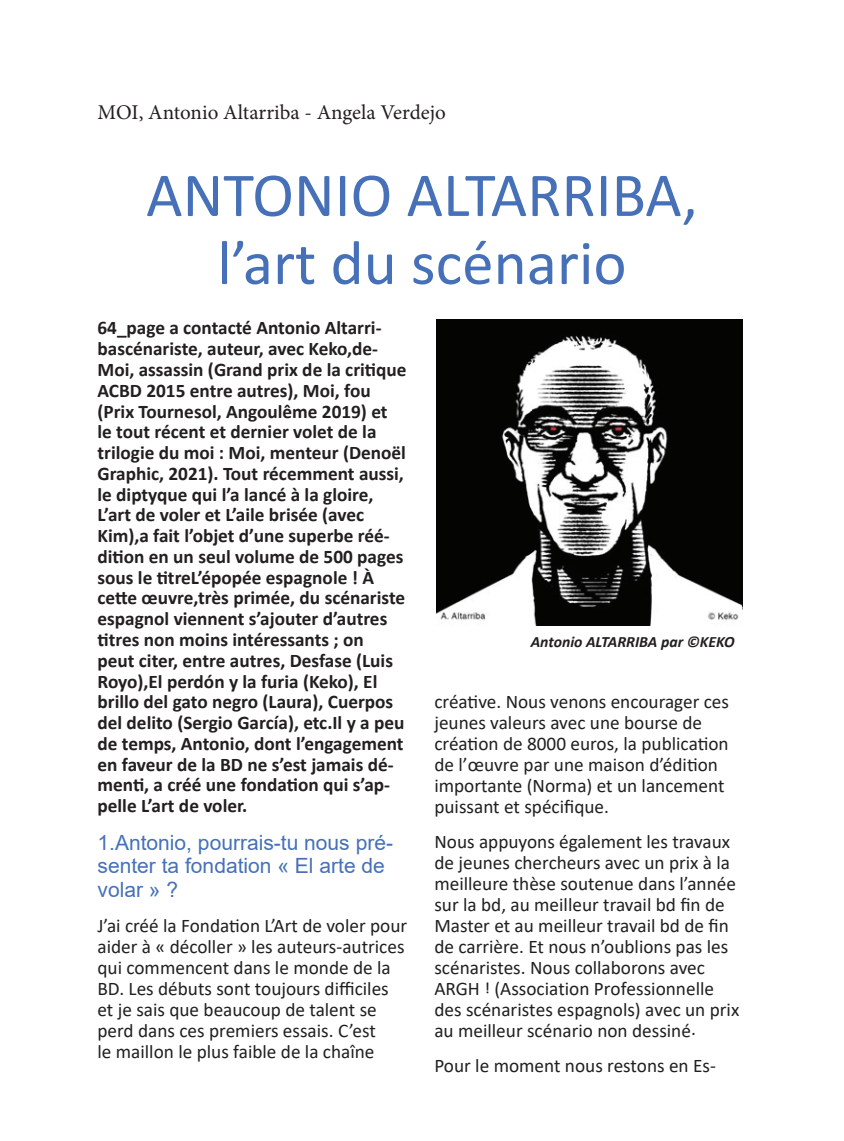
<style>
.page{position:relative;width:844px;height:1141px;background:#fff}
.page>*{position:absolute;margin:0;border:0;box-sizing:border-box;transform-origin:0 0}
.t1{font:63px/67.9px "Calibri";color:#4671b8;text-align:center}
.t2{font:21px/23.6px "Arial";color:#4671b8}
.t3{font:21px "Minion Pro";letter-spacing:-.005em;color:#231f20}
.t4{font:700 19.25px/20.8px "Calibri";color:#231f20}
.t5{font:19.25px/21px "Calibri";color:#1f2020}
.t6{font:italic 700 15.75px "Calibri";color:#231f20}
</style>
<div class="page">
<img style="left:437px;top:320px;width:305px;height:305px">
<p class="t3" style="left:97px;top:99px;width:350px">MOI, Antonio Altarriba - Angela Verdejo</p>
<h1 class="t1" style="left:146px;top:159px;width:553px">ANTONIO ALTARRIBA, l’art du scénario</h1>
<p class="t4" style="left:97px;top:317px;width:310px">64_page a contacté Antonio Altarri&shy;bascénariste, auteur, avec Keko,de-Moi, assassin (Grand prix de la critique ACBD 2015 entre autres), Moi, fou (Prix Tournesol, Angoulême 2019) et le tout récent et dernier volet de la trilogie du moi : Moi, menteur (Denoël Graphic, 2021). Tout récemment aussi, le diptyque qui l’a lancé à la gloire, L’art de voler et L’aile brisée (avec Kim),a fait l’objet d’une superbe réé&shy;dition en un seul volume de 500 pages sous le titreL’épopée espagnole ! À cette œuvre,très primée, du scénariste espagnol viennent s’ajouter d’autres titres non moins intéressants ; on<br>peut citer, entre autres, Desfase (Luis Royo),El perdón y la furia (Keko), El brillo del gato negro (Laura), Cuerpos del delito (Sergio García), etc.Il y a peu de temps, Antonio, dont l’engagement en faveur de la BD ne s’est jamais dé&shy;menti, a créé une fondation qui s’ap&shy;pelle L’art de voler.</p>
<p class="t2" style="left:97px;top:831px;width:297px">1.Antonio, pourrais-tu nous pré&shy;senter ta fondation « El arte de volar » ?</p>
<p class="t5" style="left:97px;top:915px;width:311px">J’ai créé la Fondation L’Art de voler pour aider à « décoller » les auteurs-autrices qui commencent dans le monde de la BD. Les débuts sont toujours difficiles et je sais que beaucoup de talent se perd dans ces premiers essais. C’est<br>le maillon le plus faible de la chaîne</p>
<p class="t6" style="left:530px;top:630px;width:205px">Antonio ALTARRIBA par ©KEKO</p>
<p class="t5" style="left:434px;top:690px;width:296px">créative. Nous venons encourager ces jeunes valeurs avec une bourse de création de 8000 euros, la publication de l’œuvre par une maison d’édition importante (Norma) et un lancement puissant et spécifique.</p>
<p class="t5" style="left:434px;top:830px;width:306px">Nous appuyons également les travaux de jeunes chercheurs avec un prix à la meilleure thèse soutenue dans l’année sur la bd, au meilleur travail bd fin de Master et au meilleur travail bd de fin de carrière. Et nous n’oublions pas les scénaristes. Nous collaborons avec ARGH ! (Association Professionnelle des scénaristes espagnols) avec un prix au meilleur scénario non dessiné.</p>
<p class="t5" style="left:434px;top:1054px;width:283px">Pour le moment nous restons en Es-</p>
</div>
